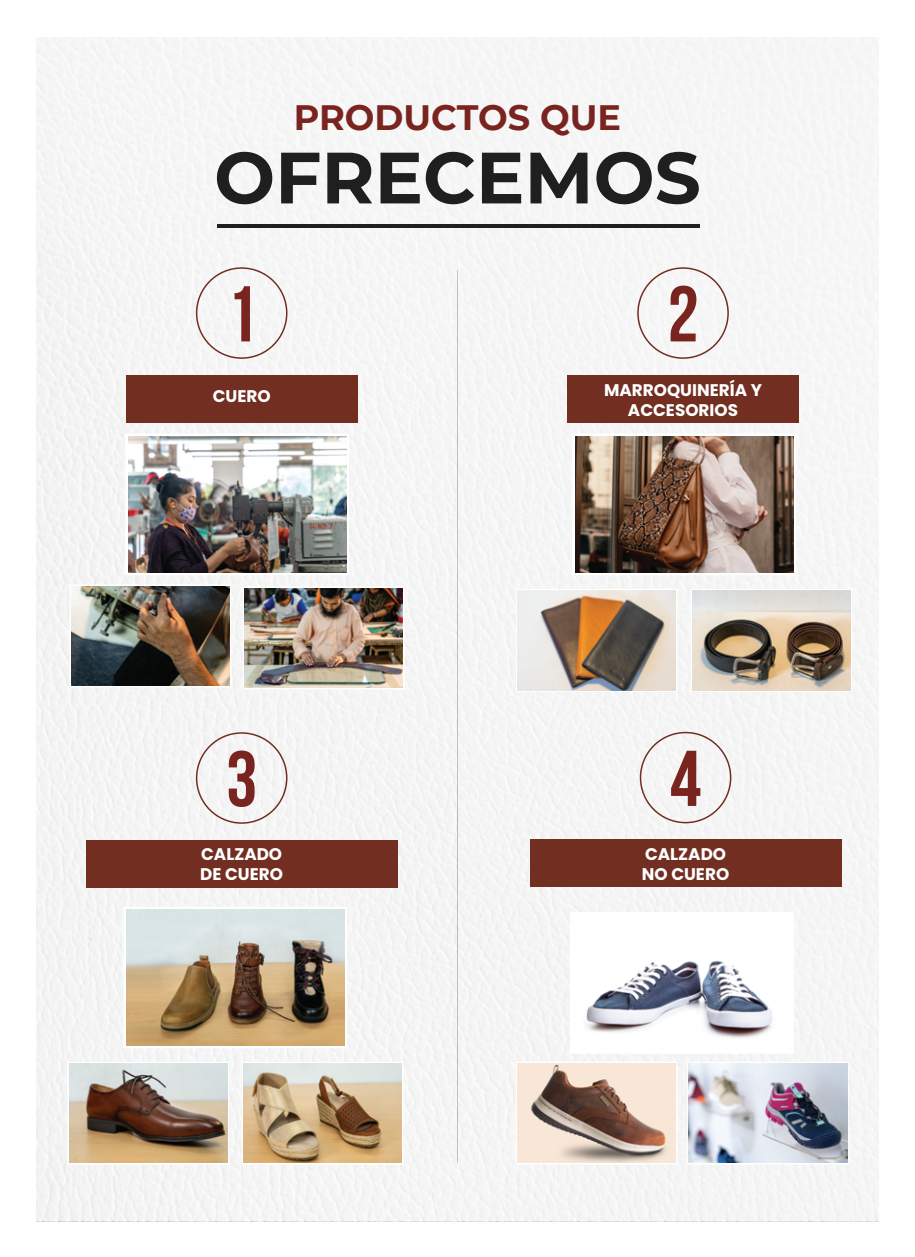
<style>
.page{position:relative;width:915px;height:1257px;background:#fff}
.page>*{position:absolute;margin:0;border:0;box-sizing:border-box;transform-origin:0 0}
.t1{font:700 78.8px "Bebas Neue";color:#7a241f}
.t2{font:700 72.4px "Montserrat";color:#1e1f1e}
.t3{font:700 35.2px "Montserrat";color:#7a241f}
.t4{font:700 16.8px/20.2px "Poppins";color:#fff}
</style>
<div class="page">
<div style="left:36px;top:37px;width:842px;height:1184px;background:#f5f5f6"></div>
<hr style="left:217px;top:225px;width:482px;height:3px;background:#1e1f1e">
<div style="left:126px;top:375px;width:231px;height:47px;background:#712e21"></div>
<div style="left:196px;top:267px;width:91px;height:92px;border:2px solid #712e21;border-radius:50%"></div>
<div style="left:86px;top:840px;width:311px;height:47px;background:#712e21"></div>
<div style="left:196px;top:732px;width:91px;height:92px;border:2px solid #712e21;border-radius:50%"></div>
<div style="left:567px;top:375px;width:231px;height:47px;background:#712e21"></div>
<div style="left:637px;top:267px;width:91px;height:92px;border:2px solid #712e21;border-radius:50%"></div>
<div style="left:530px;top:839px;width:311px;height:48px;background:#712e21"></div>
<div style="left:639px;top:732px;width:92px;height:91px;border:2px solid #712e21;border-radius:50%"></div>
<div style="left:570px;top:912px;width:223px;height:142px;background:#fff"></div>
<img style="left:573px;top:915px;width:217px;height:136px">
<svg style="left:675px;top:1063px;width:1px;height:100px"></svg>
<img style="left:517px;top:1063px;width:158px;height:100px">
<svg style="left:692px;top:590px;width:159px;height:101px"></svg>
<img style="left:692px;top:591px;width:158px;height:99px">
<svg style="left:517px;top:590px;width:159px;height:101px"></svg>
<img style="left:517px;top:591px;width:158px;height:99px">
<svg style="left:227px;top:1063px;width:1px;height:100px"></svg>
<img style="left:69px;top:1063px;width:158px;height:100px">
<div style="left:242px;top:1062px;width:161px;height:102px;background:#fff"></div>
<img style="left:243px;top:1063px;width:159px;height:100px">
<img style="left:126px;top:909px;width:218px;height:136px">
<svg style="left:244px;top:687px;width:159px;height:1px"></svg>
<img style="left:244px;top:588px;width:159px;height:99px">
<img style="left:71px;top:586px;width:158px;height:99px">
<img style="left:128px;top:436px;width:218px;height:136px">
<svg style="left:847px;top:1063px;width:1px;height:100px"></svg>
<img style="left:688px;top:1063px;width:159px;height:100px">
<img style="left:575px;top:436px;width:217px;height:136px">
<h3 class="t3" style="left:294px;top:92px;width:329px">PRODUCTOS QUE</h3>
<h2 class="t2" style="left:214px;top:125px;width:488px">OFRECEMOS</h2>
<h1 class="t1" style="left:226px;top:271px;width:33px">1</h1>
<p class="t4" style="left:213px;top:386px;width:59px">CUERO</p>
<h1 class="t1" style="left:226px;top:736px;width:33px">3</h1>
<p class="t4" style="left:200px;top:844px;width:84px">CALZADO<br>DE CUERO</p>
<h1 class="t1" style="left:667px;top:271px;width:33px">2</h1>
<p class="t4" style="left:604px;top:380px;width:159px;text-align:center">MARROQUINERÍA Y<br>ACCESORIOS</p>
<h1 class="t1" style="left:670px;top:735px;width:33px">4</h1>
<p class="t4" style="left:641px;top:844px;width:89px">CALZADO<br>NO CUERO</p>
</div>
